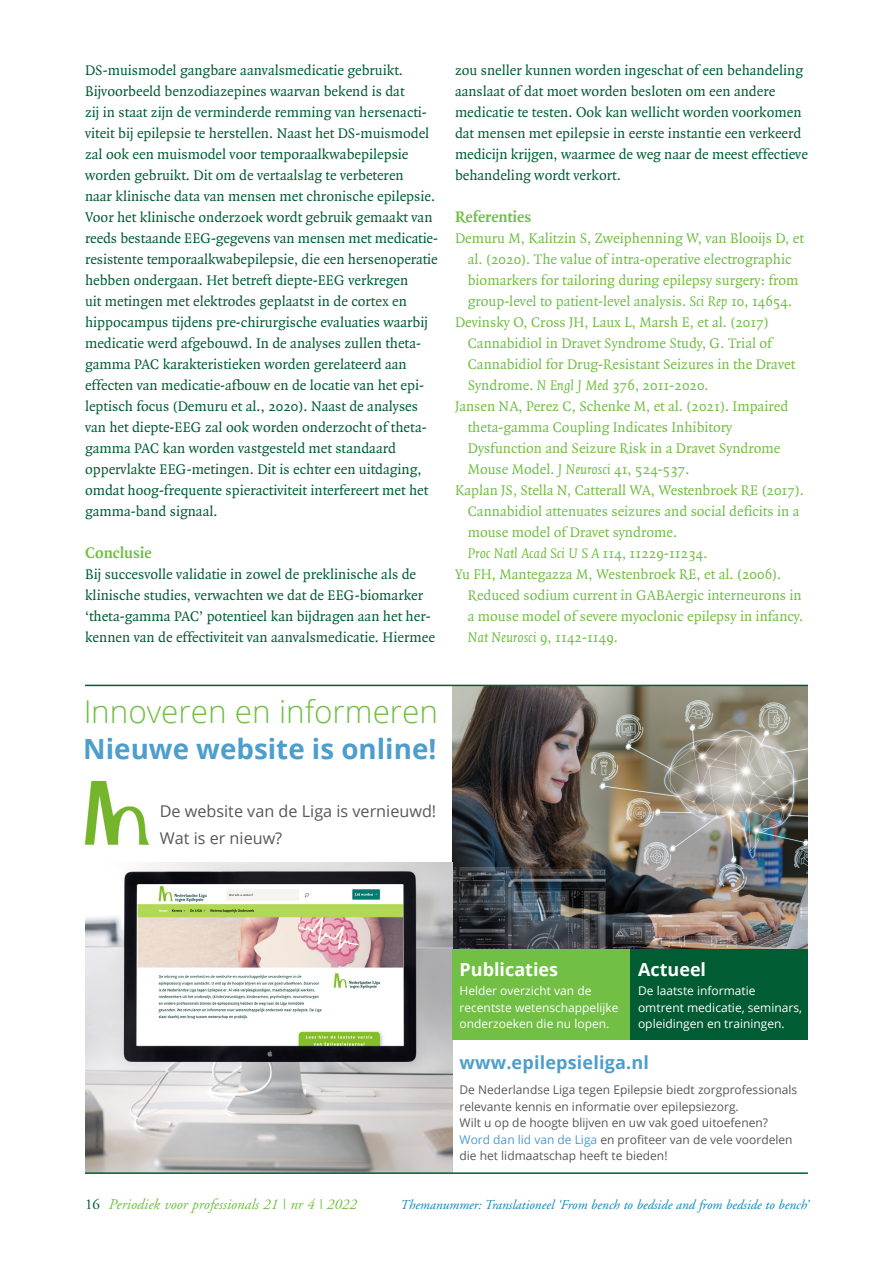
<style>
.page{position:relative;width:893px;height:1263px;background:#fff}
.page>*{position:absolute;margin:0;border:0;box-sizing:border-box;transform-origin:0 0}
.t1{font:300 31.5px "Open Sans";color:#71bf44}
.t2{font:700 27.75px "Open Sans";color:#4d9ecd}
.t3{font:700 18px "Open Sans";letter-spacing:.01em;color:#4d9ecd}
.t4{font:700 18px "Open Sans";color:#fff}
.tussenkop{font:700 16.5px "Quadraat";color:#71bf44}
.t5{font:16.2px "Open Sans";color:#57585a}
.tekst{font:15px/21px "Quadraat";color:#005d33}
.literatuur_groen{font:15px/21px "Quadraat";color:#71bf44}
.t6{font:italic 15px "Adobe Garamond";color:#71bf44}
.t7{font:italic 13.5px "Adobe Garamond";color:#0a88be}
.t8{font:12px/16.5px "Open Sans";color:#57585a}
.t9{font:12px/16.5px "Open Sans";color:#fff}
.s1{font-style:italic}
.s2{color:#4d9ccf}
.s3{font-style:normal;color:#005d33}
</style>
<div class="page">
<img style="left:452px;top:686px;width:356px;height:264px">
<img style="left:85px;top:863px;width:367px;height:309px">
<div style="left:452px;top:950px;width:178px;height:90px;background:#71bf44"></div>
<div style="left:630px;top:950px;width:178px;height:90px;background:#005d33"></div>
<img style="left:85px;top:780px;width:65px;height:65px">
<hr style="left:85px;top:685px;width:723px;height:1px;background:#005d33">
<hr style="left:85px;top:1172px;width:723px;height:2px;background:#005d33">
<p class="tekst" style="left:85px;top:60px;width:354px">DS-muismodel gangbare aanvalsmedicatie gebruikt.<br>Bijvoorbeeld benzodiazepines waarvan bekend is dat<br>zij in staat zijn de verminderde remming van hersenacti&shy;viteit bij epilepsie te herstellen. Naast het DS-muismodel zal ook een muismodel voor temporaalkwabepilepsie worden gebruikt. Dit om de vertaalslag te verbeteren<br>naar klinische data van mensen met chronische epilepsie.<br>Voor het klinische onderzoek wordt gebruik gemaakt van reeds bestaande EEG-gegevens van mensen met medicatie&shy;resistente temporaalkwabepilepsie, die een hersenoperatie hebben ondergaan. Het betreft diepte-EEG verkregen<br>uit metingen met elektrodes geplaatst in de cortex en hippocampus tijdens pre-chirurgische evaluaties waarbij medicatie werd afgebouwd. In de analyses zullen theta&shy;gamma PAC karakteristieken worden gerelateerd aan effecten van medicatie-afbouw en de locatie van het epi&shy;leptisch focus (Demuru et al., 2020). Naast de analyses van het diepte-EEG zal ook worden onderzocht of theta&shy;gamma PAC kan worden vastgesteld met standaard oppervlakte EEG-metingen. Dit is echter een uitdaging, omdat hoog-frequente spieractiviteit interfereert met het gamma-band signaal.</p>
<p class="tussenkop" style="left:85px;top:544px;width:68px">Conclusie</p>
<p class="tekst" style="left:85px;top:564px;width:351px">Bij succesvolle validatie in zowel de preklinische als de klinische studies, verwachten we dat de EEG-biomarker ‘theta-gamma PAC’ potentieel kan bijdragen aan het her&shy;kennen van de effectiviteit van aanvalsmedicatie. Hiermee</p>
<p class="tekst" style="left:455px;top:60px;width:354px">zou sneller kunnen worden ingeschat of een behandeling aanslaat of dat moet worden besloten om een andere medicatie te testen. Ook kan wellicht worden voorkomen dat mensen met epilepsie in eerste instantie een verkeerd medicijn krijgen, waarmee de weg naar de meest effectieve behandeling wordt verkort.</p>
<p class="tussenkop" style="left:455px;top:208px;width:78px">Referenties</p>
<p class="literatuur_groen" style="left:455px;top:228px;width:350px;text-align:center">Demuru M, Kalitzin S, Zweiphenning W, van Blooijs D, et al. (2020). The value of intra-operative electrographic biomarkers for tailoring during epilepsy surgery: from group-level to patient-level analysis. <span class="s1">Sci Rep</span> 10, 14654.</p>
<p class="literatuur_groen" style="left:468px;top:312px;width:329px;text-indent:-13px">Devinsky O, Cross JH, Laux L, Marsh E, et al. (2017)<br>Cannabidiol in Dravet Syndrome Study, G. Trial of Cannabidiol for Drug-Resistant Seizures in the Dravet Syndrome. <span class="s1">N Engl J Med</span> 376, 2011-2020.</p>
<p class="literatuur_groen" style="left:468px;top:396px;width:322px;text-indent:-13px">Jansen NA, Perez C, Schenke M, et al. (2021). Impaired theta-gamma Coupling Indicates Inhibitory Dysfunction and Seizure Risk in a Dravet Syndrome Mouse Model. <span class="s1">J Neurosci</span> 41, 524-537.</p>
<p class="literatuur_groen" style="left:468px;top:480px;width:338px;text-indent:-13px">Kaplan JS, Stella N, Catterall WA, Westenbroek RE (2017).<br>Cannabidiol attenuates seizures and social deficits in a mouse model of Dravet syndrome.<br><span class="s1">Proc Natl Acad Sci U S A</span> 114, 11229-11234.</p>
<p class="literatuur_groen" style="left:468px;top:564px;width:337px;text-indent:-13px">Yu FH, Mantegazza M, Westenbroek RE, et al. (2006).<br>Reduced sodium current in GABAergic interneurons in a mouse model of severe myoclonic epilepsy in infancy.<br><span class="s1">Nat Neurosci</span> 9, 1142-1149.</p>
<h1 class="t1" style="left:83px;top:690px;width:356px">Innoveren en informeren</h1>
<p class="t2" style="left:83px;top:730px;width:355px">Nieuwe website is online!</p>
<p class="t5" style="left:160px;top:800px;width:278px">De website van de Liga is vernieuwd!</p>
<p class="t5" style="left:160px;top:827px;width:124px">Wat is er nieuw?</p>
<p class="t4" style="left:638px;top:956px;width:70px">Actueel</p>
<p class="t9" style="left:638px;top:982px;width:165px">De laatste informatie omtrent medicatie, seminars, opleidingen en trainingen.</p>
<p class="t3" style="left:460px;top:1050px;width:191px">www.epilepsieliga.nl</p>
<p class="t8" style="left:460px;top:1081px;width:339px">De Nederlandse Liga tegen Epilepsie biedt zorgprofessionals relevante kennis en informatie over epilepsiezorg.<br>Wilt u op de hoogte blijven en uw vak goed uitoefenen?<br><span class="s2">Word dan lid van de Liga</span> en profiteer van de vele voordelen die het lidmaatschap heeft te bieden!</p>
<p class="t4" style="left:460px;top:956px;width:100px">Publicaties</p>
<p class="t9" style="left:460px;top:982px;width:160px">Helder overzicht van de recentste wetenschappelijke onderzoeken die nu lopen.</p>
<p class="t6" style="left:85px;top:1196px;width:273px"><span class="s3">16</span> Periodiek voor professionals 21 | nr 4 | 2022</p>
<p class="t7" style="left:400px;top:1198px;width:409px">Themanummer: Translationeel ‘From bench to bedside and from bedside to bench’</p>
</div>
